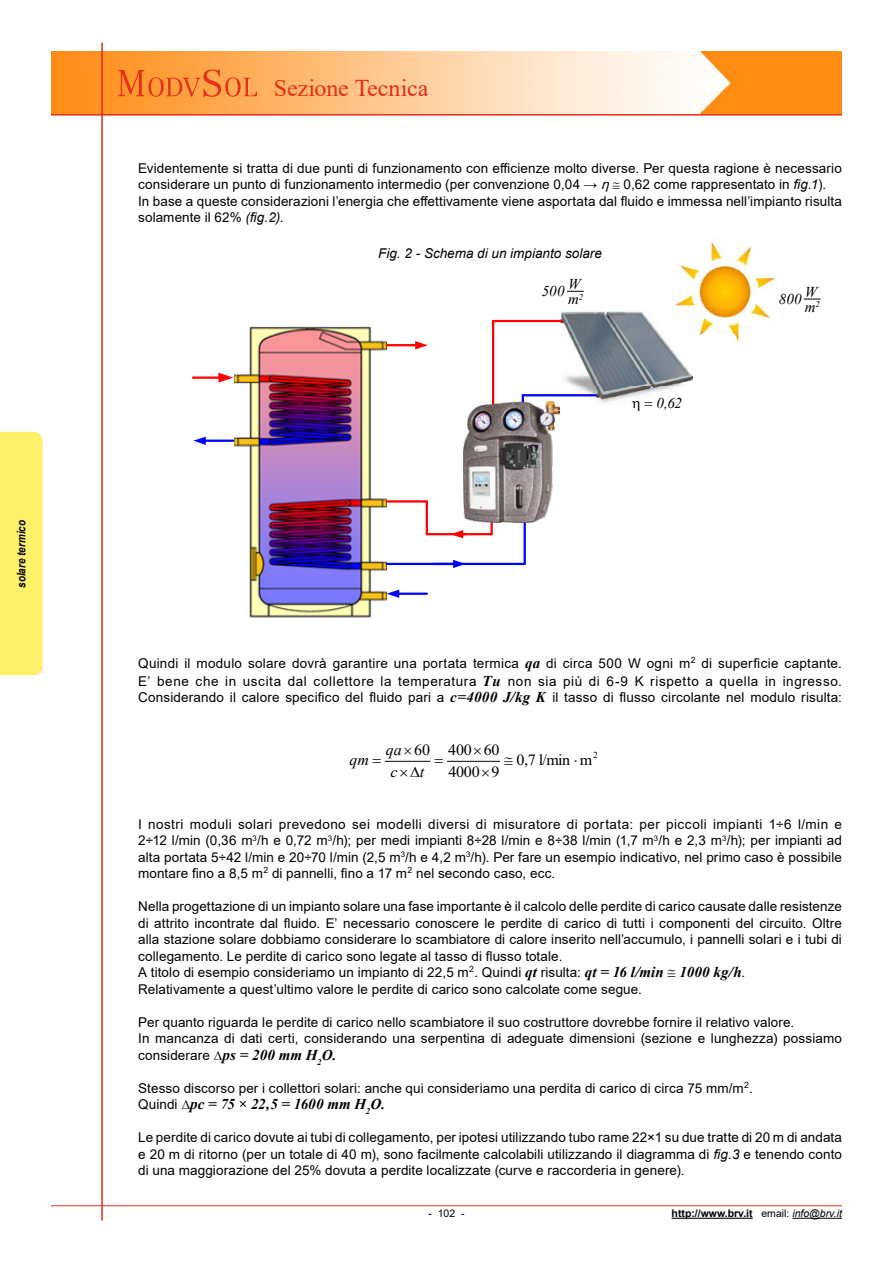
<style>
.page{position:relative;width:893px;height:1263px;background:#fff}
.page>*{position:absolute;margin:0;border:0;box-sizing:border-box;transform-origin:0 0}
.t1{font:24px "Times New Roman";letter-spacing:-.01em;color:#e42e18}
.t2{font:15.6px "Times New Roman";letter-spacing:-.015em;color:#000}
.t3{font:italic 15.6px "Times New Roman";color:#000}
.t4{font:italic 700 15px "Times New Roman";letter-spacing:.005em;color:#000}
.t5{font:italic 15px "Times New Roman";letter-spacing:.01em;color:#000}
.t6{font:13.5px/16.5px "Arial";letter-spacing:.01em;color:#000}
.t7{font:13.5px/18px "Arial";letter-spacing:.035em;color:#000}
.t8{font:italic 13.5px "Arial";color:#000}
.t9{font:italic 700 12px "Arial Narrow";color:#000}
.t10{font:700 10.5px "Arial";color:#000}
.t11{font:10.5px "Arial";color:#000}
.t12{font:9.15px "Times New Roman";color:#000}
.s1{font-style:italic}
.s2{font-family:"Times New Roman";font-weight:700;font-style:italic;font-size:15px}
.s3{font-family:"Times";font-weight:700;font-style:italic;font-size:15px}
.s4{font-weight:700;font-style:italic}
.s5{font-family:"Arial";font-weight:400;font-style:normal;font-size:13.5px}
.s6{font-family:"Arial";font-size:13.5px}
.s7{font-weight:400}
.s8{font-weight:400;font-style:italic}
</style>
<div class="page">
<img style="left:51px;top:51px;width:791px;height:63px">
<hr style="left:672px;top:1218px;width:81px;height:1px;background:#000">
<hr style="left:792px;top:1218px;width:50px;height:1px;background:#000">
<hr style="left:51px;top:1205px;width:791px;height:1px;background:#e42e18">
<hr style="left:101px;top:43px;width:2px;height:1177px;background:#e42e18">
<hr style="left:51px;top:114px;width:791px;height:2px;background:#e42e18">
<svg style="left:118px;top:69px;width:139px;height:28px;background:#f88938"></svg>
<hr style="left:385px;top:761px;width:45px;height:1px;background:#000">
<hr style="left:447px;top:761px;width:53px;height:1px;background:#000">
<img style="left:559px;top:311px;width:133px;height:92px">
<img style="left:234px;top:326px;width:153px;height:292px">
<hr style="left:387px;top:563px;width:67px;height:2px;background:#00f">
<svg style="left:453px;top:560px;width:13px;height:8px"></svg>
<hr style="left:492px;top:321px;width:2px;height:139px;background:#f00">
<hr style="left:427px;top:533px;width:39px;height:2px;background:#f00">
<hr style="left:387px;top:500px;width:40px;height:3px;background:#f00">
<hr style="left:426px;top:501px;width:2px;height:33px;background:#f00">
<hr style="left:490px;top:510px;width:3px;height:24px;background:#f00">
<hr style="left:522px;top:395px;width:2px;height:68px;background:#00f">
<hr style="left:523px;top:394px;width:73px;height:2px;background:#00f">
<hr style="left:524px;top:510px;width:2px;height:54px;background:#00f">
<hr style="left:398px;top:593px;width:29px;height:2px;background:#00f">
<svg style="left:387px;top:589px;width:12px;height:9px"></svg>
<hr style="left:205px;top:440px;width:28px;height:2px;background:#00f">
<svg style="left:193px;top:437px;width:13px;height:8px"></svg>
<hr style="left:193px;top:376px;width:27px;height:3px;background:#f00">
<svg style="left:218px;top:373px;width:15px;height:10px"></svg>
<hr style="left:434px;top:563px;width:91px;height:2px;background:#00f">
<hr style="left:462px;top:533px;width:30px;height:2px;background:#f00">
<svg style="left:451px;top:530px;width:12px;height:8px"></svg>
<hr style="left:493px;top:320px;width:69px;height:2px;background:#f00">
<hr style="left:387px;top:344px;width:29px;height:2px;background:#f00">
<svg style="left:415px;top:341px;width:13px;height:8px"></svg>
<img style="left:671px;top:241px;width:105px;height:104px">
<svg style="left:804px;top:299px;width:17px;height:1px"></svg>
<svg style="left:567px;top:291px;width:17px;height:1px"></svg>
<img style="left:464px;top:401px;width:95px;height:121px">
<div style="left:0;top:432px;width:43px;height:243px;background:#fff16b"></div>
<svg style="left:632px;top:401px;width:20px;height:2px"></svg>
<p class="t9" style="left:12px;top:588px;width:69px;rotate:-90deg">solare termico</p>
<h1 class="t1" style="left:274px;top:71px;width:156px">Sezione Tecnica</h1>
<p class="t6" style="left:138px;top:160px;width:705px">Evidentemente si tratta di due punti di funzionamento con efficienze molto diverse. Per questa ragione è necessario considerare un punto di funzionamento intermedio (per convenzione 0,04 → <span class="s1">η</span>≅ 0,62 come rappresentato in <span class="s1">fig.1</span>).<br>In base a queste considerazioni l’energia che effettivamente viene asportata dal fluido e immessa nell’impianto risulta solamente il 62% <span class="s1">(fig.2)</span>.</p>
<p class="t8" style="left:378px;top:245px;width:225px">Fig. 2 - Schema di un impianto solare</p>
<p class="t5" style="left:568px;top:273px;width:14px">W</p>
<p class="t5" style="left:542px;top:281px;width:24px">500</p>
<p class="t5" style="left:805px;top:281px;width:14px">W</p>
<p class="t5" style="left:568px;top:289px;width:17px">m<sup>2</sup></p>
<p class="t5" style="left:779px;top:288px;width:24px">800</p>
<p class="t5" style="left:805px;top:297px;width:17px">m<sup>2</sup></p>
<p class="t5" style="left:656px;top:393px;width:27px">0,62</p>
<p class="t7" style="left:138px;top:654px;width:705px">Quindi il modulo solare dovrà garantire una portata termica <span class="s2">qa</span> di circa 500 W ogni m<sup>2</sup> di superficie captante.<br>E’ bene che in uscita dal collettore la temperatura <span class="s3">Tu</span> non sia più di 6-9 K rispetto a quella in ingresso.</p>
<p class="t6" style="left:138px;top:689px;width:705px">Considerando il calore specifico del fluido pari a <span class="s2">c=4000 J/kg K</span> il tasso di flusso circolante nel modulo risulta:</p>
<p class="t3" style="left:350px;top:749px;width:21px">qm</p>
<p class="t3" style="left:386px;top:739px;width:17px">qa</p>
<p class="t2" style="left:414px;top:739px;width:87px">60 400 60</p>
<p class="t3" style="left:390px;top:761px;width:9px">c</p>
<p class="t3" style="left:420px;top:761px;width:6px">t</p>
<p class="t2" style="left:448px;top:761px;width:53px">4000 9</p>
<p class="t12" style="left:593px;top:749px;width:6px">2</p>
<p class="t2" style="left:516px;top:749px;width:77px">0,7 l/min m</p>
<p class="t6" style="left:138px;top:816px;width:705px;text-align:justify">I nostri moduli solari prevedono sei modelli diversi di misuratore di portata: per piccoli impianti 1÷6 l/min e 2÷12 l/min (0,36 m<sup>3</sup>/h e 0,72 m<sup>3</sup>/h); per medi impianti 8÷28 l/min e 8÷38 l/min (1,7 m<sup>3</sup>/h e 2,3 m<sup>3</sup>/h); per impianti ad alta portata 5÷42 l/min e 20÷70 l/min (2,5 m<sup>3</sup>/h e 4,2 m<sup>3</sup>/h). Per fare un esempio indicativo, nel primo caso è possibile montare fino a 8,5 m<sup>2</sup> di pannelli, fino a 17 m<sup>2</sup> nel secondo caso, ecc.</p>
<p class="t6" style="left:138px;top:898px;width:705px">Nella progettazione di un impianto solare una fase importante è il calcolo delle perdite di carico causate dalle resistenze di attrito incontrate dal fluido. E’ necessario conoscere le perdite di carico di tutti i componenti del circuito. Oltre alla stazione solare dobbiamo considerare lo scambiatore di calore inserito nell’accumulo, i pannelli solari e i tubi di collegamento. Le perdite di carico sono legate al tasso di flusso totale.<br>A titolo di esempio consideriamo un impianto di 22,5 m<sup>2</sup>. Quindi <span class="s2">qt</span> risulta: <span class="s2">qt = 16 l/min 1000 kg/h</span>.<br>Relativamente a quest’ultimo valore le perdite di carico sono calcolate come segue.</p>
<p class="t6" style="left:138px;top:1014px;width:705px">Per quanto riguarda le perdite di carico nello scambiatore il suo costruttore dovrebbe fornire il relativo valore.<br>In mancanza di dati certi, considerando una serpentina di adeguate dimensioni (sezione e lunghezza) possiamo considerare <span class="s4">∆</span><span class="s2">ps = 200 mm H</span><sub>2</sub><span class="s2">O.</span></p>
<p class="t6" style="left:138px;top:1080px;width:616px">Stesso discorso per i collettori solari: anche qui consideriamo una perdita di carico di circa 75 mm/m<sup>2</sup>.</p>
<p class="t4" style="left:138px;top:1094px;width:249px"><span class="s5">Quindi</span> <span class="s6">∆</span>pc = 75 × 22,5 = 1600 mm H<sub>2</sub>O.</p>
<p class="t6" style="left:138px;top:1129px;width:705px;text-align:justify">Le perdite di carico dovute ai tubi di collegamento, per ipotesi utilizzando tubo rame 22×1 su due tratte di 20 m di andata e 20 m di ritorno (per un totale di 40 m), sono facilmente calcolabili utilizzando il diagramma di <span class="s1">fig.3</span> e tenendo conto di una maggiorazione del 25% dovuta a perdite localizzate (curve e raccorderia in genere).</p>
<p class="t11" style="left:428px;top:1206px;width:38px">- 102 -</p>
<p class="t10" style="left:672px;top:1206px;width:172px">http://www.brv.it <span class="s7">email:</span> <span class="s8">info@brv.it</span></p>
</div>
